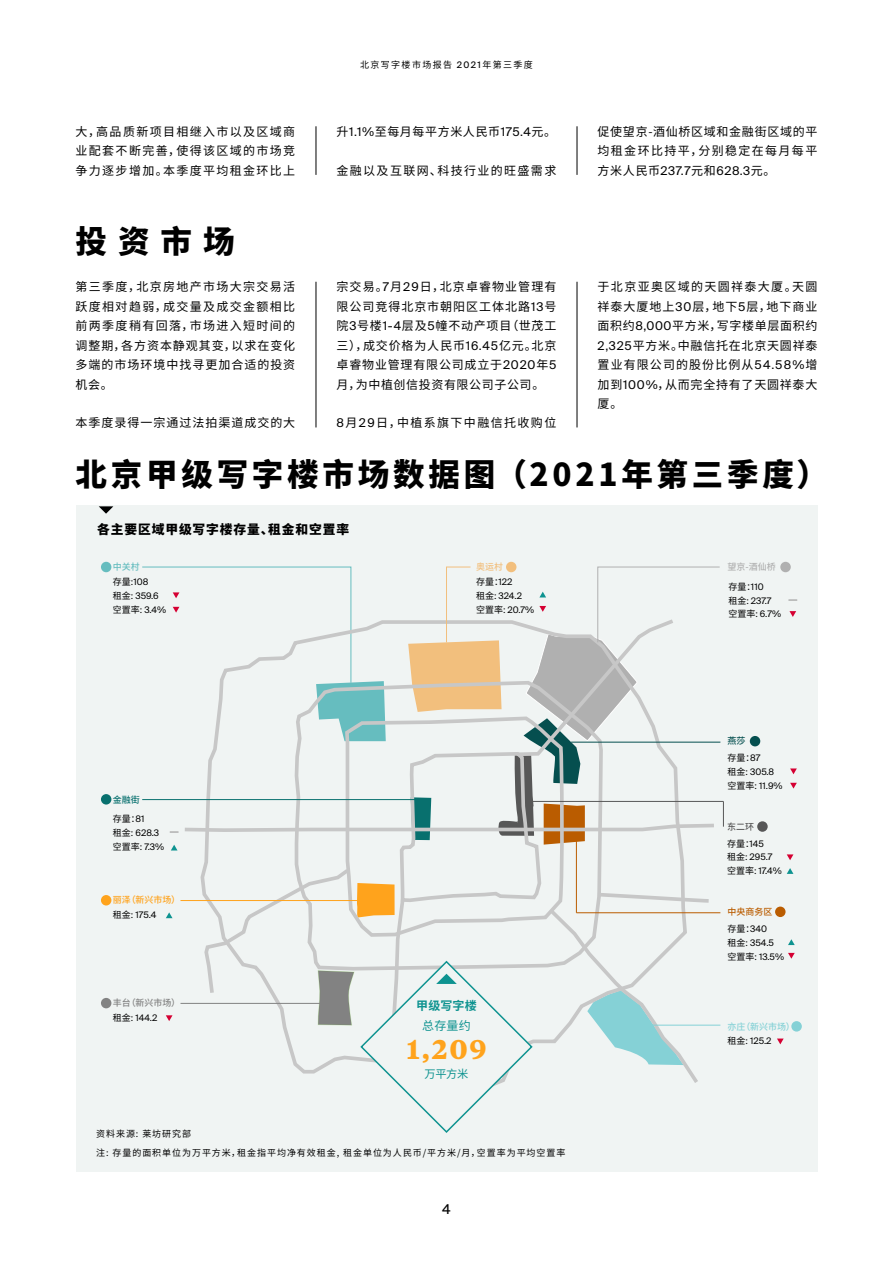
<style>
.page{position:relative;width:893px;height:1263px;background:#fff}
.page>*{position:absolute;margin:0;border:0;box-sizing:border-box;transform-origin:0 0}
.t1{font:900 31.5px "Noto Sans CJ Ksc";letter-spacing:.12em;color:#000}
.t2{font:700 27px "Tiempos Text";color:#ffa31c}
.t3{font:13.5px "Suisse Intl";color:#000}
.t4{font:900 12.75px "Noto Sans CJ Ksc";letter-spacing:.07em;color:#000}
.t5{font:12px/19.5px "Noto Sans CJ Ksc";letter-spacing:.08em;color:#000;text-align:justify}
.t6{font:12px "Noto Sans CJ Ksc";letter-spacing:.115em;color:#000}
.t7{font:12px/19.5px "Noto Sans CJ Ksc";letter-spacing:.055em;color:#000}
.t8{font:12px "Noto Sans CJ Ksc";letter-spacing:.05em;color:#000}
.t9{font:12px "Suisse Intl";letter-spacing:.05em;color:#000}
.t10{font:700 12px "Noto Sans CJ Ksc";letter-spacing:.01em;color:#0e9390}
.t11{font:12px "Noto Sans CJ Ksc";color:#0e9390}
.t12{font:11.25px "Noto Sans CJ Ksc";color:#0e9390}
.t13{font:9px/13.8px "Suisse Intl";color:#000}
.t14{font:9px/19.5px "Noto Sans CJ Ksc";letter-spacing:.105em;color:#000}
.t15{font:9px "Noto Sans CJ Ksc";letter-spacing:.15em;color:#000}
.t16{font:500 9px/17px "Noto Sans CJ Ksc";color:#ba5c00}
.t17{font:500 9px/17px "Noto Sans CJ Ksc";color:#575757}
.t18{font:500 9px "Noto Sans CJ Ksc";color:#85d1d6}
.t19{font:500 9px "Noto Sans CJ Ksc";color:#ffa31c}
.t20{font:500 9px "Noto Sans CJ Ksc";color:#828282}
.t21{font:500 9px "Noto Sans CJ Ksc";color:#b0b0b0}
.t22{font:500 9px "Noto Sans CJ Ksc";color:#f2bf7d}
.t23{font:500 9px "Noto Sans CJ Ksc";color:#08706e}
.t24{font:500 9px "Noto Sans CJ Ksc";color:#66bdbf}
.s1{font-family:"Suisse Intl"}
.s2{font-family:"Noto Sans CJ Ksc"}
.s3{font-weight:500;color:#054f4f}
.s4{font-weight:400;color:#000}
.s5{font-family:"Suisse Intl";font-weight:400;color:#000}
</style>
<div class="page">
<hr style="left:316px;top:282px;width:1px;height:145px;background:#000">
<hr style="left:316px;top:126px;width:1px;height:49px;background:#000">
<hr style="left:577px;top:126px;width:1px;height:49px;background:#000">
<hr style="left:577px;top:282px;width:1px;height:145px;background:#000">
<div style="left:76px;top:505px;width:741px;height:667px;background:#f0f4f3"></div>
<svg style="left:99px;top:506px;width:14px;height:8px"></svg>
<div style="left:791px;top:1021px;width:11px;height:10px;background:#85d1d6;border-radius:50%"></div>
<div style="left:775px;top:906px;width:10px;height:11px;background:#ba5c00;border-radius:50%"></div>
<svg style="left:788px;top:953px;width:7px;height:6px"></svg>
<svg style="left:777px;top:1038px;width:7px;height:6px"></svg>
<div style="left:750px;top:736px;width:10px;height:10px;background:#054f4f;border-radius:50%"></div>
<div style="left:780px;top:562px;width:11px;height:10px;background:#b0b0b0;border-radius:50%"></div>
<div style="left:506px;top:562px;width:10px;height:10px;background:#f2bf7d;border-radius:50%"></div>
<div style="left:101px;top:895px;width:10px;height:10px;background:#ffa31c;border-radius:50%"></div>
<div style="left:101px;top:998px;width:10px;height:10px;background:#828282;border-radius:50%"></div>
<div style="left:101px;top:794px;width:10px;height:10px;background:#08706e;border-radius:50%"></div>
<div style="left:101px;top:562px;width:10px;height:10px;background:#66bdbf;border-radius:50%"></div>
<svg style="left:788px;top:599px;width:9px;height:2px"></svg>
<svg style="left:790px;top:768px;width:7px;height:6px"></svg>
<svg style="left:790px;top:783px;width:7px;height:5px"></svg>
<svg style="left:789px;top:611px;width:7px;height:6px"></svg>
<div style="left:757px;top:821px;width:11px;height:11px;background:#575757;border-radius:50%"></div>
<svg style="left:787px;top:868px;width:6px;height:6px"></svg>
<svg style="left:788px;top:939px;width:7px;height:6px"></svg>
<svg style="left:787px;top:854px;width:6px;height:6px"></svg>
<svg style="left:142px;top:566px;width:582px;height:567px"></svg>
<p class="t15" style="left:360px;top:60px;width:174px">北京写字楼市场报告 <span class="s1">2021</span>年第三季度</p>
<p class="t5" style="left:76px;top:122px;width:221px">大，高品质新项目相继入市以及区域商业配套不断完善，使得该区域的市场竞争力逐步增加。本季度平均租金环比上</p>
<p class="t8" style="left:337px;top:125px;width:221px">升<span class="s1">1.1%</span>至每月每平方米人民币<span class="s1">175.4</span>元。</p>
<p class="t6" style="left:337px;top:164px;width:221px">金融以及互联网、科技行业的旺盛需求</p>
<h1 class="t1" style="left:76px;top:223px;width:161px">投资市场</h1>
<p class="t5" style="left:76px;top:278px;width:221px">第三季度，北京房地产市场大宗交易活跃度相对趋弱，成交量及成交金额相比前两季度稍有回落，市场进入短时间的调整期，各方资本静观其变，以求在变化多端的市场环境中找寻更加合适的投资机会。</p>
<p class="t5" style="left:76px;top:414px;width:221px">本季度录得一宗通过法拍渠道成交的大</p>
<p class="t5" style="left:337px;top:278px;width:221px">宗交易。<span class="s1">7</span>月<span class="s1">29</span>日，北京卓睿物业管理有限公司竞得北京市朝阳区工体北路<span class="s1">13</span>号院<span class="s1">3</span>号楼<span class="s1">1-4</span>层及<span class="s1">5</span>幢不动产项目（世茂工三），成交价格为人民币<span class="s1">16.45</span>亿元。北京卓睿物业管理有限公司成立于<span class="s1">2020</span>年<span class="s1">5</span>月，为中植创信投资有限公司子公司。</p>
<p class="t6" style="left:337px;top:416px;width:221px"><span class="s1">8</span>月<span class="s1">29</span>日，中植系旗下中融信托收购位</p>
<p class="t7" style="left:598px;top:122px;width:221px">促使望京-酒仙桥区域和金融街区域的平均租金环比持平，分别稳定在每月每平</p>
<p class="t9" style="left:598px;top:164px;width:179px"><span class="s2">方米人民币</span>237.7<span class="s2">元和</span>628.3<span class="s2">元。</span></p>
<p class="t5" style="left:598px;top:278px;width:221px">于北京亚奥区域的天圆祥泰大厦。天圆祥泰大厦地上<span class="s1">30</span>层，地下<span class="s1">5</span>层，地下商业面积约<span class="s1">8,000</span>平方米，写字楼单层面积约<span class="s1">2,325</span>平方米。中融信托在北京天圆祥泰置业有限公司的股份比例从<span class="s1">54.58%</span>增加到<span class="s1">100%</span>，从而完全持有了天圆祥泰大厦。</p>
<h1 class="t1" style="left:76px;top:456px;width:754px">北京甲级写字楼市场数据图（2021年第三季度）</h1>
<p class="t4" style="left:97px;top:522px;width:253px">各主要区域甲级写字楼存量、租金和空置率</p>
<p class="t24" style="left:113px;top:562px;width:28px">中关村</p>
<p class="t14" style="left:113px;top:572px;width:37px">存量:<span class="s1">108</span></p>
<p class="t13" style="left:113px;top:589px;width:47px"><span class="s2">租金:</span> 359.6</p>
<p class="t14" style="left:113px;top:600px;width:55px">空置率: <span class="s1">3.4%</span></p>
<p class="t23" style="left:113px;top:794px;width:28px">金融街</p>
<p class="t14" style="left:113px;top:809px;width:33px">存量：<span class="s1">81</span></p>
<p class="t13" style="left:113px;top:826px;width:48px"><span class="s2">租金:</span> 628.3</p>
<p class="t14" style="left:113px;top:837px;width:53px">空置率: <span class="s1">7.3%</span></p>
<p class="t19" style="left:113px;top:895px;width:69px">丽泽（新兴市场）</p>
<p class="t13" style="left:113px;top:908px;width:45px"><span class="s2">租金:</span> 175.4</p>
<p class="t20" style="left:113px;top:998px;width:69px">丰台（新兴市场）</p>
<p class="t13" style="left:113px;top:1011px;width:46px"><span class="s2">租金:</span> 144.2</p>
<p class="t22" style="left:476px;top:562px;width:28px">奥运村</p>
<p class="t21" style="left:728px;top:562px;width:50px">望京-酒仙桥</p>
<p class="t14" style="left:476px;top:572px;width:38px">存量：<span class="s1">122</span></p>
<p class="t13" style="left:476px;top:589px;width:60px"><span class="s2">租金:</span> 324.2<br><span class="s2">空置率:</span> 20.7%</p>
<p class="t10" style="left:416px;top:999px;width:62px">甲级写字楼</p>
<p class="t11" style="left:422px;top:1019px;width:50px">总存量约</p>
<h2 class="t2" style="left:406px;top:1030px;width:82px">1,209</h2>
<p class="t12" style="left:425px;top:1068px;width:45px">万平方米</p>
<p class="t14" style="left:728px;top:577px;width:37px">存量：<span class="s1">110</span></p>
<p class="t13" style="left:728px;top:593px;width:45px"><span class="s2">租金:</span> 237.7</p>
<p class="t14" style="left:728px;top:604px;width:54px">空置率: <span class="s1">6.7%</span></p>
<p class="t14" style="left:728px;top:733px;width:34px;line-height:17px"><span class="s3">燕莎<br></span>存量：<span class="s1">87</span></p>
<p class="t13" style="left:728px;top:765px;width:56px"><span class="s2">租金:</span> 305.8<span class="s2">空置率:</span> 11.9%</p>
<p class="t17" style="left:727px;top:818px;width:38px">东二环<span class="s4">存量：</span><span class="s5">145</span></p>
<p class="t13" style="left:727px;top:850px;width:56px"><span class="s2">租金:</span> 295.7<span class="s2">空置率:</span> 17.4%</p>
<p class="t16" style="left:728px;top:903px;width:46px">中央商务区<span class="s4">存量：</span><span class="s5">340</span></p>
<p class="t13" style="left:728px;top:936px;width:58px"><span class="s2">租金:</span> 354.5<span class="s2">空置率:</span> 13.5%</p>
<p class="t18" style="left:728px;top:1021px;width:69px">亦庄（新兴市场）</p>
<p class="t13" style="left:728px;top:1034px;width:46px"><span class="s2">租金:</span> 125.2</p>
<p class="t14" style="left:96px;top:1124px;width:471px">资料来源: 莱坊研究部<br>注: 存量的面积单位为万平方米，租金指平均净有效租金, 租金单位为人民币/平方米/月，空置率为平均空置率</p>
<p class="t3" style="left:442px;top:1202px;width:10px">4</p>
</div>
